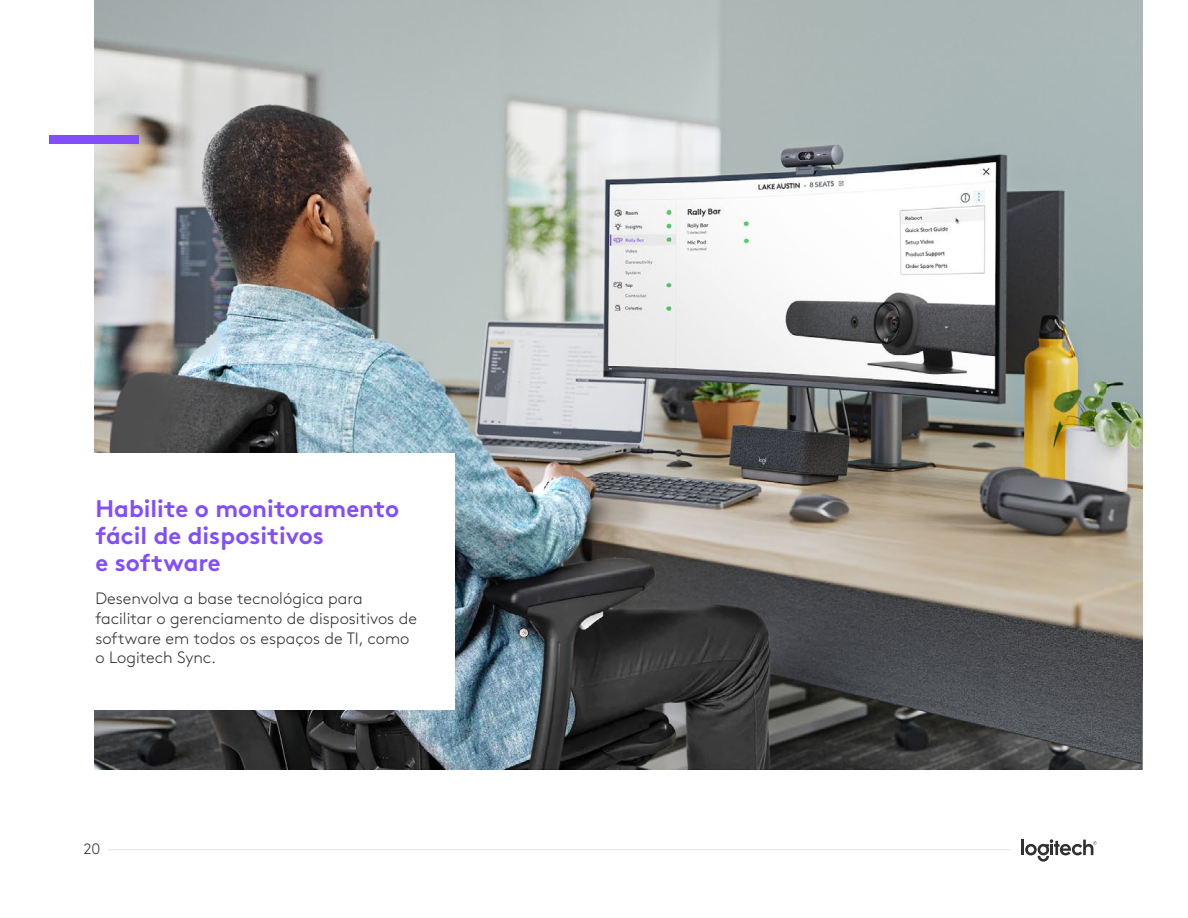
<style>
.page{position:relative;width:1188px;height:918px;background:#fff}
.page>*{position:absolute;margin:0;border:0;box-sizing:border-box;transform-origin:0 0}
.t1{font:700 24px/27px "Brown Pro";color:#814efa}
.t2{font:300 16.5px/19.8px "Brown Pro";color:#2f3132}
.t3{font:300 15px "Brown Pro";color:#2f3132}
</style>
<div class="page">
<img style="left:94px;top:0;width:1049px;height:770px">
<div style="left:0;top:453px;width:454px;height:257px;background:#fff"></div>
<div style="left:50px;top:135px;width:90px;height:9px;background:#814efa"></div>
<svg style="left:1022px;top:839px;width:74px;height:23px"></svg>
<hr style="left:108px;top:849px;width:902px;height:1px;background:#e1e2e3">
<h1 class="t1" style="left:96px;top:492px;width:305px">Habilite o monitoramento fácil de dispositivos<br>e software</h1>
<p class="t2" style="left:96px;top:587px;width:323px">Desenvolva a base tecnológica para facilitar o gerenciamento de dispositivos de software em todos os espaços de TI, como o Logitech Sync.</p>
<p class="t3" style="left:84px;top:838px;width:18px">20</p>
</div>
